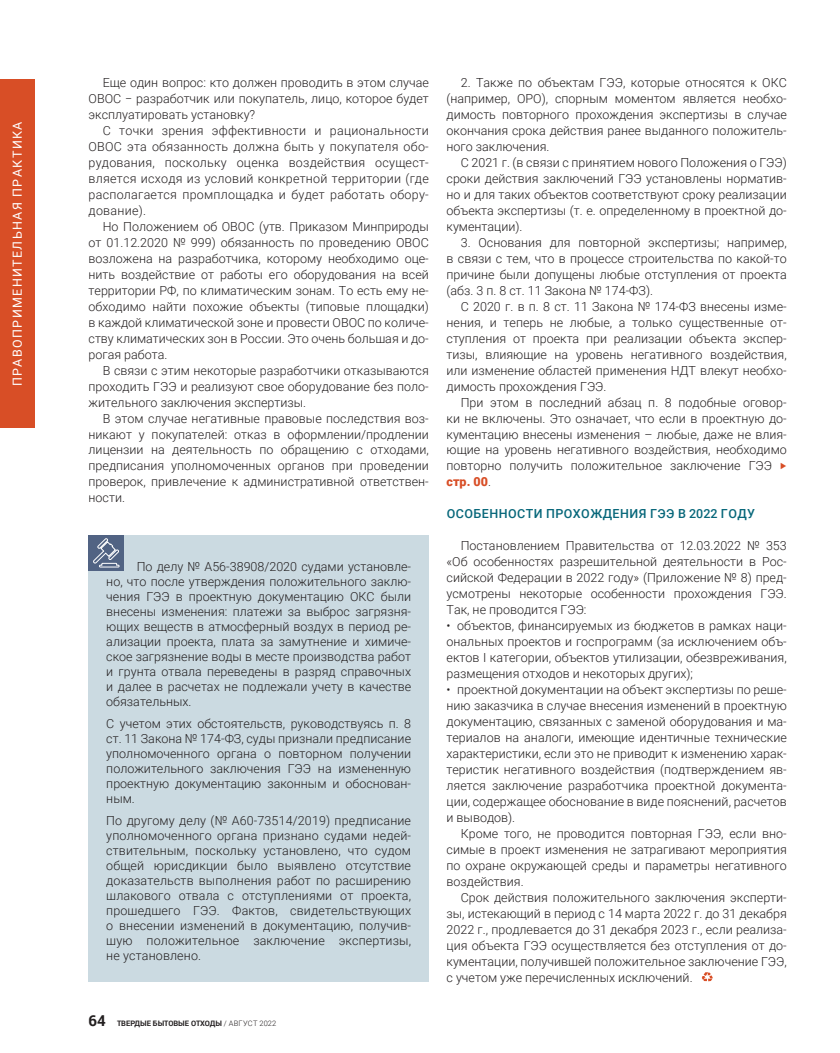
<style>
.page{position:relative;width:840px;height:1053px;background:#fff}
.page>*{position:absolute;margin:0;border:0;box-sizing:border-box;transform-origin:0 0}
.t1{font:700 15px "Roboto";color:#231f20}
.Текст{font:300 12.5px/16px "Roboto";color:#231f20;text-align:justify}
.Текст_В{font:300 12.5px/15px "Roboto";color:#231f20;text-align:justify}
.Заг{font:500 12.5px "Roboto";letter-spacing:.035em;color:#07677a}
.t2{font:12.5px "Roboto";letter-spacing:.11em;color:#fff}
.t3{font:700 7.5px "Roboto";color:#231f20}
.s1{font-weight:300}
.s2{font-weight:900;color:#d84e26}
</style>
<div class="page">
<svg style="left:702px;top:972px;width:11px;height:9px"></svg>
<div style="left:89px;top:535px;width:340px;height:446px;background:#cbdae1"></div>
<div style="left:89px;top:535px;width:35px;height:35px;background:#516383"></div>
<svg style="left:93px;top:538px;width:27px;height:29px"></svg>
<div style="left:0;top:80px;width:34px;height:348px;background:#d84e26"></div>
<p class="t2" style="left:9px;top:386px;width:266px;rotate:-90deg">ПРАВОПРИМЕНИТЕЛЬНАЯ ПРАКТИКА</p>
<p class="Текст" style="left:89px;top:74px;width:342px;text-indent:14px">Еще один вопрос: кто должен проводить в этом случае ОВОС ‒ разработчик или покупатель, лицо, которое будет эксплуатировать установку?</p>
<p class="Текст" style="left:89px;top:122px;width:342px;text-indent:14px">С точки зрения эффективности и рациональности ОВОС эта обязанность должна быть у покупателя обо&shy;рудования, поскольку оценка воздействия осущест&shy;вляется исходя из условий конкретной территории (где располагается промплощадка и будет работать обору&shy;дование).</p>
<p class="Текст" style="left:89px;top:218px;width:342px;text-indent:14px">Но Положением об ОВОС (утв. Приказом Минприроды от 01.12.2020 № 999) обязанность по проведению ОВОС возложена на разработчика, которому необходимо оце&shy;нить воздействие от работы его оборудования на всей территории РФ, по климатическим зонам. То есть ему не&shy;обходимо найти похожие объекты (типовые площадки) в каждой климатической зоне и провести ОВОС по количе&shy;ству климатических зон в России. Это очень большая и до&shy;рогая работа.</p>
<p class="Текст" style="left:89px;top:361px;width:342px;text-indent:14px">В связи с этим некоторые разработчики отказываются проходить ГЭЭ и реализуют свое оборудование без поло&shy;жительного заключения экспертизы.</p>
<p class="Текст" style="left:89px;top:409px;width:342px;text-indent:14px">В этом случае негативные правовые последствия воз&shy;никают у покупателей: отказ в оформлении/продлении лицензии на деятельность по обращению с отходами, предписания уполномоченных органов при проведении проверок, привлечение к административной ответствен&shy;ности.</p>
<p class="Текст_В" style="left:106px;top:558px;width:306px;text-indent:30px">По делу № А56-38908/2020 судами установле&shy;но, что после утверждения положительного заклю&shy;чения ГЭЭ в проектную документацию ОКС были внесены изменения: платежи за выброс загрязня&shy;ющих веществ в атмосферный воздух в период ре&shy;ализации проекта, плата за замутнение и химиче&shy;ское загрязнение воды в месте производства работ и грунта отвала переведены в разряд справочных и далее в расчетах не подлежали учету в качестве обязательных.</p>
<p class="Текст_В" style="left:106px;top:715px;width:306px">С учетом этих обстоятельств, руководствуясь п. 8 ст. 11 Закона № 174-ФЗ, суды признали предписание уполномоченного органа о повторном получении положительного заключения ГЭЭ на измененную проектную документацию законным и обоснован&shy;ным.</p>
<p class="Текст_В" style="left:106px;top:812px;width:306px">По другому делу (№ А60-73514/2019) предписание уполномоченного органа признано судами недей&shy;ствительным, поскольку установлено, что судом общей юрисдикции было выявлено отсутствие доказательств выполнения работ по расширению шлакового отвала с отступлениями от проекта, прошедшего ГЭЭ. Фактов, свидетельствующих о внесении изменений в документацию, получив&shy;шую положительное заключение экспертизы, не установлено.</p>
<p class="t1" style="left:89px;top:1010px;width:19px">64</p>
<p class="t3" style="left:117px;top:1018px;width:161px">ТВЕРДЫЕ БЫТОВЫЕ ОТХОДЫ <span class="s1">/ АВГУСТ 2022</span></p>
<p class="Текст" style="left:446px;top:74px;width:342px;text-indent:14px">2. Также по объектам ГЭЭ, которые относятся к ОКС (например, ОРО), спорным моментом является необхо&shy;димость повторного прохождения экспертизы в случае окончания срока действия ранее выданного положитель&shy;ного заключения.</p>
<p class="Текст" style="left:446px;top:154px;width:342px;text-indent:14px">С 2021 г. (в связи с принятием нового Положения о ГЭЭ) сроки действия заключений ГЭЭ установлены норматив&shy;но и для таких объектов соответствуют сроку реализации объекта экспертизы (т. е. определенному в проектной до&shy;кументации).</p>
<p class="Текст" style="left:446px;top:234px;width:342px;text-indent:14px">3. Основания для повторной экспертизы; например, в связи с тем, что в процессе строительства по какой-то причине были допущены любые отступления от проекта (абз. 3 п. 8 ст. 11 Закона № 174-ФЗ).</p>
<p class="Текст" style="left:446px;top:298px;width:342px;text-indent:14px">С 2020 г. в п. 8 ст. 11 Закона № 174-ФЗ внесены изме&shy;нения, и теперь не любые, а только существенные от&shy;ступления от проекта при реализации объекта экспер&shy;тизы, влияющие на уровень негативного воздействия, или изменение областей применения НДТ влекут необхо&shy;димость прохождения ГЭЭ.</p>
<p class="Текст" style="left:446px;top:393px;width:342px;text-indent:14px">При этом в последний абзац п. 8 подобные оговор&shy;ки не включены. Это означает, что если в проектную до&shy;кументацию внесены изменения – любые, даже не влия&shy;ющие на уровень негативного воздействия, необходимо повторно получить положительное заключение ГЭЭ <span class="s2">‣ стр. 00</span>.</p>
<p class="Заг" style="left:447px;top:505px;width:310px">ОСОБЕННОСТИ ПРОХОЖДЕНИЯ ГЭЭ В 2022 ГОДУ</p>
<p class="Текст" style="left:446px;top:537px;width:342px;text-indent:14px">Постановлением Правительства от 12.03.2022 № 353 «Об особенностях разрешительной деятельности в Рос&shy;сийской Федерации в 2022 году» (Приложение № 8) пред&shy;усмотрены некоторые особенности прохождения ГЭЭ.<br>Так, не проводится ГЭЭ:</p>
<p class="Текст_В" style="left:446px;top:617px;width:342px;line-height:16px">• объектов, финансируемых из бюджетов в рамках наци&shy;ональных проектов и госпрограмм (за исключением объ&shy;ектов I категории, объектов утилизации, обезвреживания, размещения отходов и некоторых других);</p>
<p class="Текст_В" style="left:446px;top:681px;width:342px;line-height:16px">• проектной документации на объект экспертизы по реше&shy;нию заказчика в случае внесения изменений в проектную документацию, связанных с заменой оборудования и ма&shy;териалов на аналоги, имеющие идентичные технические характеристики, если это не приводит к изменению харак&shy;теристик негативного воздействия (подтверждением яв&shy;ляется заключение разработчика проектной документа&shy;ции, содержащее обоснование в виде пояснений, расчетов и выводов).</p>
<p class="Текст" style="left:446px;top:825px;width:342px;text-indent:14px">Кроме того, не проводится повторная ГЭЭ, если вно&shy;симые в проект изменения не затрагивают мероприятия по охране окружающей среды и параметры негативного воздействия.</p>
<p class="Текст" style="left:446px;top:889px;width:342px;text-indent:14px">Срок действия положительного заключения эксперти&shy;зы, истекающий в период с 14 марта 2022 г. до 31 декабря 2022 г., продлевается до 31 декабря 2023 г., если реализа&shy;ция объекта ГЭЭ осуществляется без отступления от до&shy;кументации, получившей положительное заключение ГЭЭ, с учетом уже перечисленных исключений.</p>
</div>
